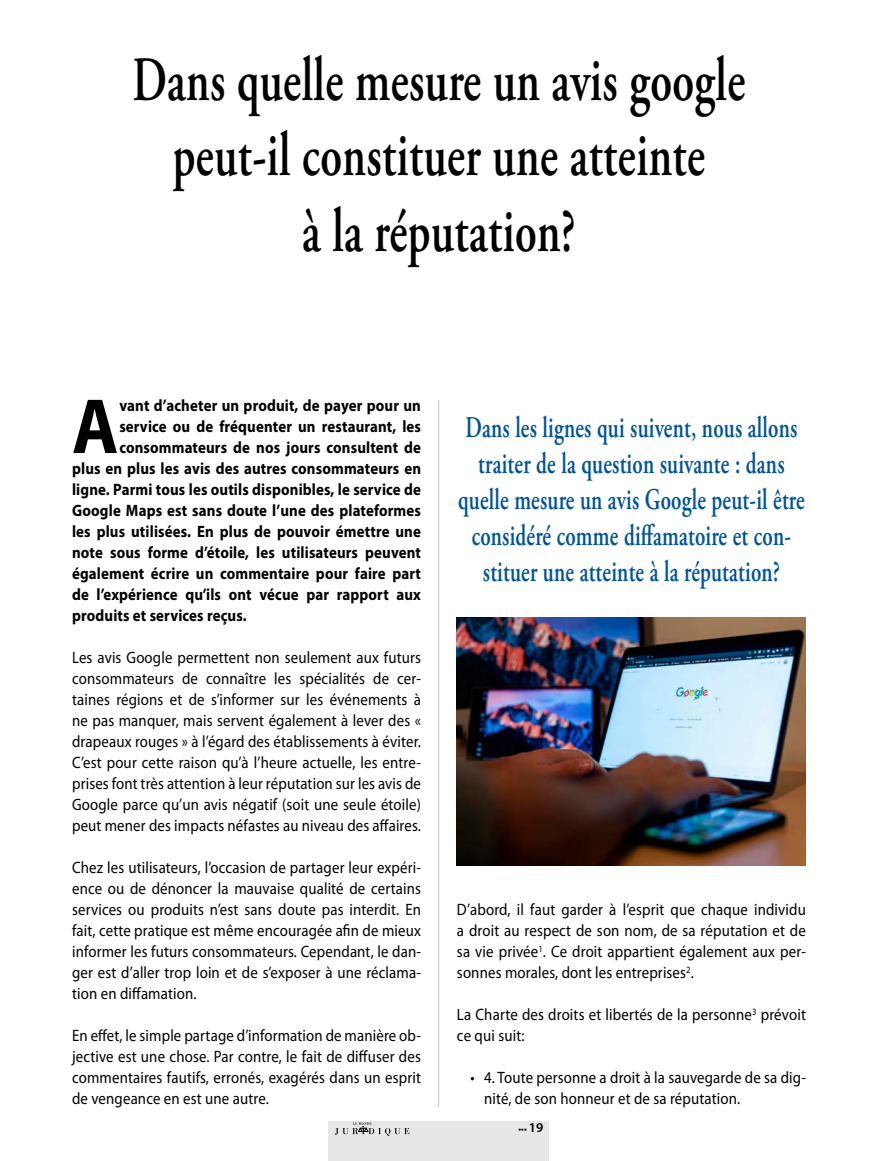
<style>
.page{position:relative;width:878px;height:1161px;background:#fff}
.page>*{position:absolute;margin:0;border:0;box-sizing:border-box;transform-origin:0 0}
.t1{font:700 78.75px "Myriad Pro";color:#000;scale:.9 1}
.t2{font:600 63px/75.6px "Adobe Garamond Pro";letter-spacing:.01em;color:#000;text-align:center;scale:.7 1}
.t3{font:600 30px/36px "Adobe Garamond Pro";letter-spacing:.01em;color:#00539b;text-align:center;scale:.7 1}
.t4{font:16.5px/21px "Myriad Pro";letter-spacing:.01em;color:#000;text-align:justify;scale:.9 1}
.t5{font:700 16.5px "Myriad Pro";letter-spacing:.01em;color:#000;scale:.9 1}
.t6{font:600 9px "Myriad Pro";color:#000}
.s1{font-size:13.5px}
</style>
<div class="page">
<div style="left:328px;top:1121px;width:221px;height:40px;background:#e6e7e8"></div>
<svg style="left:335px;top:1122px;width:74px;height:14px"></svg>
<hr style="left:438px;top:54px;width:1px;height:1053px;background:#d1d3d4">
<div style="left:72px;top:54px;width:733px;height:345px;background:#fff"></div>
<img style="left:457px;top:618px;width:348px;height:248px">
<h2 class="t2" style="left:132px;top:43px;width:877px">Dans quelle mesure un avis google peut-il constituer une atteinte<br>à la réputation?</h2>
<h1 class="t1" style="left:72px;top:375px;width:53px">A</h1>
<p class="t5" style="left:119px;top:395px;width:336px">vant d’acheter un produit, de payer pour un</p>
<p class="t5" style="left:119px;top:416px;width:337px">service ou de fréquenter un restaurant, les</p>
<p class="t5" style="left:119px;top:437px;width:336px">consommateurs de nos jours consultent de</p>
<p class="t5" style="left:72px;top:458px;width:389px">plus en plus les avis des autres consommateurs en</p>
<p class="t5" style="left:72px;top:479px;width:389px">ligne. Parmi tous les outils disponibles, le service de</p>
<p class="t5" style="left:72px;top:500px;width:389px">Google Maps est sans doute l’une des plateformes</p>
<p class="t5" style="left:72px;top:521px;width:389px">les plus utilisées. En plus de pouvoir émettre une</p>
<p class="t5" style="left:72px;top:542px;width:389px">note sous forme d’étoile, les utilisateurs peuvent</p>
<p class="t5" style="left:72px;top:563px;width:389px">également écrire un commentaire pour faire part</p>
<p class="t5" style="left:72px;top:584px;width:389px">de l’expérience qu’ils ont vécue par rapport aux</p>
<p class="t5" style="left:72px;top:605px;width:195px">produits et services reçus.</p>
<p class="t4" style="left:72px;top:647px;width:389px">Les avis Google permettent non seulement aux futurs consommateurs de connaître les spécialités de cer&shy;taines régions et de s’informer sur les événements à ne pas manquer, mais servent également à lever des « drapeaux rouges » à l’égard des établissements à éviter.<br>C’est pour cette raison qu’à l’heure actuelle, les entre&shy;prises font très attention à leur réputation sur les avis de Google parce qu’un avis négatif (soit une seule étoile) peut mener des impacts néfastes au niveau des affaires.</p>
<p class="t4" style="left:72px;top:857px;width:389px">Chez les utilisateurs, l’occasion de partager leur expéri&shy;ence ou de dénoncer la mauvaise qualité de certains services ou produits n’est sans doute pas interdit. En fait, cette pratique est même encouragée afin de mieux informer les futurs consommateurs. Cependant, le dan&shy;ger est d’aller trop loin et de s’exposer à une réclama&shy;tion en diffamation.</p>
<p class="t4" style="left:72px;top:1025px;width:389px">En effet, le simple partage d’information de manière ob&shy;jective est une chose. Par contre, le fait de diffuser des commentaires fautifs, erronés, exagérés dans un esprit de vengeance en est une autre.</p>
<h3 class="t3" style="left:458px;top:410px;width:496px">Dans les lignes qui suivent, nous allons traiter de la question suivante : dans quelle mesure un avis Google peut-il être considéré comme diffamatoire et con&shy;stituer une atteinte à la réputation?</h3>
<p class="t4" style="left:457px;top:899px;width:389px">D’abord, il faut garder à l’esprit que chaque individu a droit au respect de son nom, de sa réputation et de sa vie privée<sup>1</sup>. Ce droit appartient également aux per&shy;sonnes morales, dont les entreprises<sup>2</sup>.</p>
<p class="t4" style="left:457px;top:1004px;width:389px">La Charte des droits et libertés de la personne<sup>3</sup> prévoit ce qui suit:</p>
<p class="t4" style="left:484px;top:1067px;width:359px;text-indent:-13px">• 4. Toute personne a droit à la sauvegarde de sa dig&shy;nité, de son honneur et de sa réputation.</p>
<p class="t6" style="left:518px;top:1124px;width:26px">••• <span class="s1">19</span></p>
</div>
